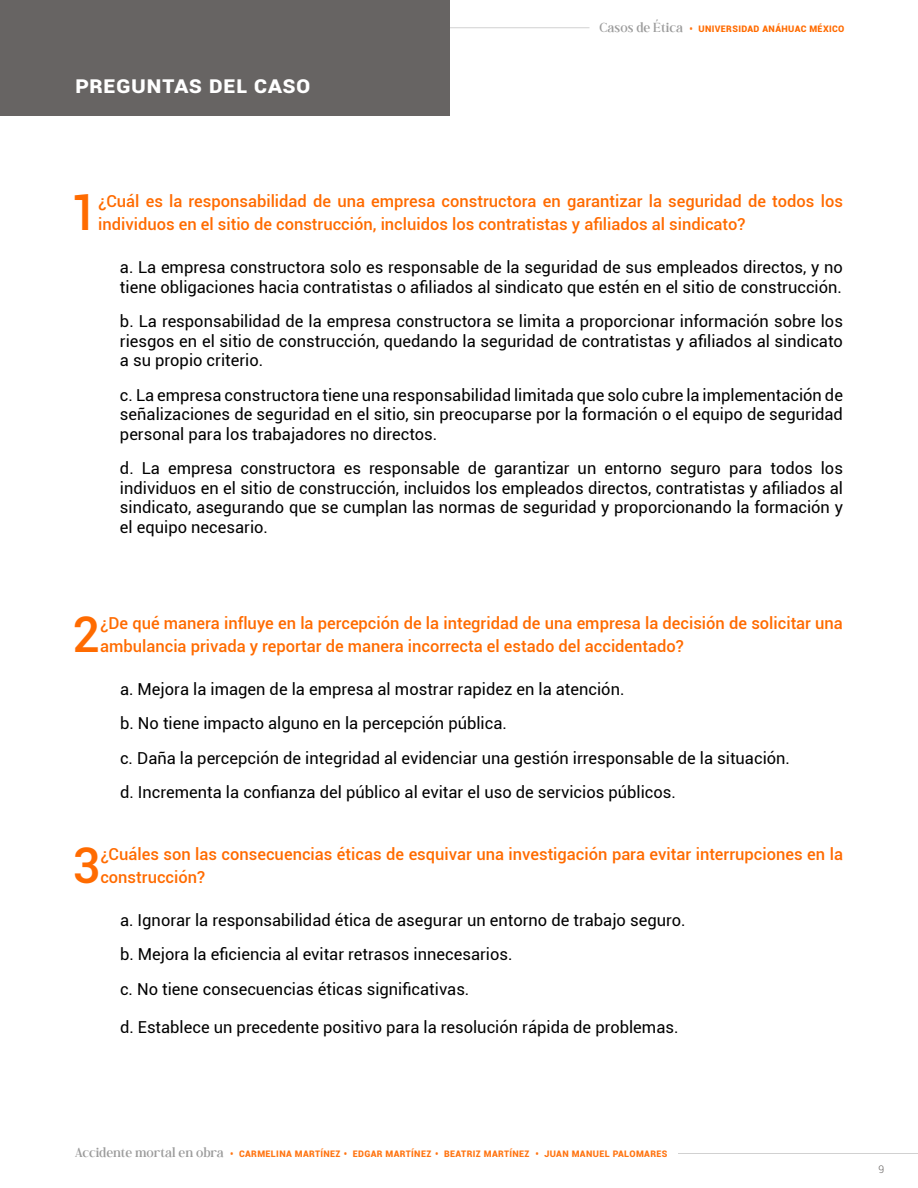
<style>
.page{position:relative;width:918px;height:1188px;background:#fff}
.page>*{position:absolute;margin:0;border:0;box-sizing:border-box;transform-origin:0 0}
.t1{font:500 49.2px "Roboto";color:#ff6b00}
.t2{font:700 24px "Roboto";letter-spacing:.01em;color:#fff}
.t3{font:16.5px/19.5px "Roboto";color:#000}
.t4{font:500 16.5px/23.2px "Roboto";color:#ff6b00}
.t5{font:300 10.5px "Roboto";color:#676463}
.t6{font:900 9px "Roboto";letter-spacing:.04em;color:#ff7512}
.t7{font:900 9px "Roboto";letter-spacing:.04em;color:#ff6b00}
.s1{font-family:"Andine";font-weight:400;font-size:10.5px;color:#9c9c9c}
.s2{color:#ff7512}
</style>
<div class="page">
<hr style="left:0;top:27px;width:590px;height:1px;background:#d1d1d1">
<hr style="left:678px;top:1153px;width:240px;height:1px;background:#d1d1d1">
<div style="left:0;top:0;width:450px;height:116px;background:#676463"></div>
<h2 class="t2" style="left:75px;top:68px;width:237px">Preguntas del caso</h2>
<p class="t7" style="left:600px;top:23px;width:246px"><span class="s1">Casos de Ética</span> <span class="s2">•</span> UNIVERSIDAD ANÁHUAC MÉXICO</p>
<h1 class="t1" style="left:70px;top:178px;width:29px">1</h1>
<p class="t4" style="left:98px;top:189px;width:746px">¿Cuál es la responsabilidad de una empresa constructora en garantizar la seguridad de todos los individuos en el sitio de construcción, incluidos los contratistas y afiliados al sindicato?</p>
<p class="t3" style="left:120px;top:257px;width:724px">a. La empresa constructora solo es responsable de la seguridad de sus empleados directos, y no tiene obligaciones hacia contratistas o afiliados al sindicato que estén en el sitio de construcción.</p>
<p class="t3" style="left:120px;top:311px;width:725px;text-align:justify">b. La responsabilidad de la empresa constructora se limita a proporcionar información sobre los riesgos en el sitio de construcción, quedando la seguridad de contratistas y afiliados al sindicato a su propio criterio.</p>
<p class="t3" style="left:120px;top:384px;width:724px;text-align:justify">c. La empresa constructora tiene una responsabilidad limitada que solo cubre la implementación de señalizaciones de seguridad en el sitio, sin preocuparse por la formación o el equipo de seguridad personal para los trabajadores no directos.</p>
<p class="t3" style="left:120px;top:458px;width:725px;text-align:justify">d. La empresa constructora es responsable de garantizar un entorno seguro para todos los individuos en el sitio de construcción, incluidos los empleados directos, contratistas y afiliados al sindicato, asegurando que se cumplan las normas de seguridad y proporcionando la formación y el equipo necesario.</p>
<h1 class="t1" style="left:72px;top:600px;width:29px">2</h1>
<p class="t4" style="left:100px;top:610px;width:744px">¿De qué manera influye en la percepción de la integridad de una empresa la decisión de solicitar una ambulancia privada y reportar de manera incorrecta el estado del accidentado?</p>
<p class="t3" style="left:120px;top:671px;width:672px;line-height:34.5px">a. Mejora la imagen de la empresa al mostrar rapidez en la atención.<br>b. No tiene impacto alguno en la percepción pública.<br>c. Daña la percepción de integridad al evidenciar una gestión irresponsable de la situación. d. Incrementa la confianza del público al evitar el uso de servicios públicos.</p>
<h1 class="t1" style="left:72px;top:831px;width:29px">3</h1>
<p class="t4" style="left:100px;top:841px;width:744px">¿Cuáles son las consecuencias éticas de esquivar una investigación para evitar interrupciones en la construcción?</p>
<p class="t3" style="left:120px;top:902px;width:567px;line-height:34.5px">a. Ignorar la responsabilidad ética de asegurar un entorno de trabajo seguro. b. Mejora la eficiencia al evitar retrasos innecesarios.<br>c. No tiene consecuencias éticas significativas.</p>
<p class="t3" style="left:120px;top:1017px;width:560px">d. Establece un precedente positivo para la resolución rápida de problemas.</p>
<p class="t6" style="left:75px;top:1148px;width:594px"><span class="s1">Accidente mortal en obra</span> • CARMELINA MARTÍNEZ • EDGAR MARTÍNEZ • BEATRIZ MARTÍNEZ • JUAN MANUEL PALOMARES</p>
<p class="t5" style="left:878px;top:1162px;width:7px">9</p>
</div>
